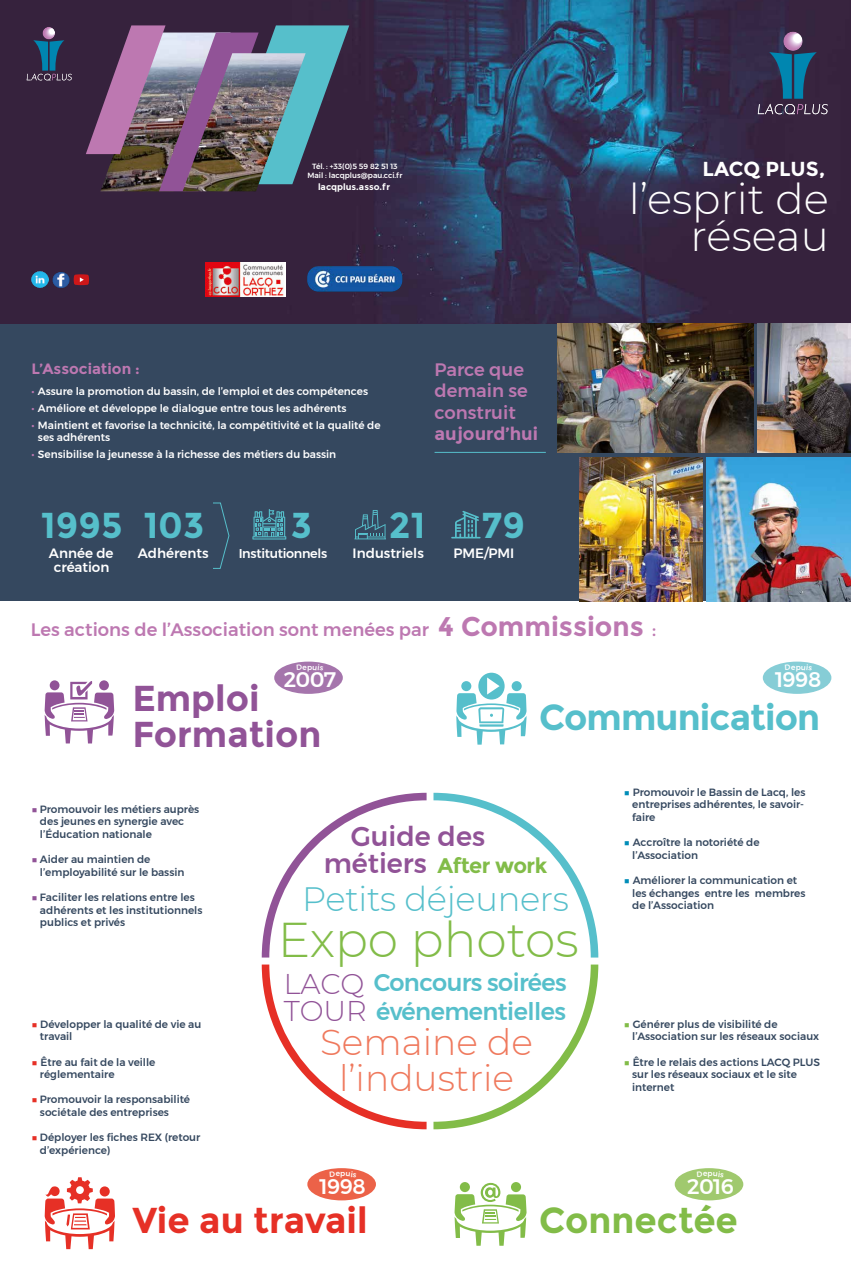
<style>
.page{position:relative;width:851px;height:1276px;background:#fff}
.page>*{position:absolute;margin:0;border:0;box-sizing:border-box;transform-origin:0 0}
.t1{font:300 48.75px "Montserrat";color:#82bc48}
.t2{font:300 42px/37.9px "Montserrat";color:#fff;text-align:right}
.t3{font:700 36px "Montserrat";letter-spacing:-.025em;color:#56bfcb}
.t4{font:300 36px/36px "Montserrat";color:#ef795d;text-align:center}
.t5{font:700 36px/36px "Montserrat";color:#915397}
.t6{font:700 36px "Montserrat";color:#e63026}
.t7{font:700 36px "Montserrat";color:#82bc48}
.t8{font:300 33.75px "Montserrat";letter-spacing:-.01em;color:#56bfcb}
.t9{font:300 28.5px/27px "Montserrat";letter-spacing:-.005em;color:#915397}
.t10{font:500 27px "Montserrat";color:#915397}
.t11{font:500 24px/28.8px "Montserrat";letter-spacing:-.025em;color:#56bfcb}
.t12{font:700 21.15px "Montserrat";letter-spacing:-.025em;color:#82bc48}
.t13{font:500 21px "Montserrat";letter-spacing:-.025em;color:#fff}
.t14{font:700 20.25px "Montserrat";letter-spacing:-.01em;color:#fff}
.t15{font:500 18px/21.6px "Montserrat";color:#bd78b1}
.t16{font:700 18px "Montserrat";color:#bd78b1}
.t17{font:700 15px "Montserrat";color:#bd78b1}
.t18{font:500 13.5px/13.5px "Montserrat";color:#fff;text-align:center}
.t19{font:500 12.75px "Montserrat";letter-spacing:-.025em;color:#fff}
.t20{font:500 10.5px/12.6px "Montserrat";color:#35485f}
.t21{font:500 10.5px/16.9px "Montserrat";color:#fff}
.t22{font:700 9px "Montserrat";color:#fff}
.t23{font:500 7.5px/9px "Montserrat";color:#fff;text-align:center}
.s1{color:#bd78b1}
.s2{font-weight:700;font-size:27px}
.s3{color:#915397}
.s4{color:#e63026}
.s5{font-weight:500;font-size:27px;color:#915397}
.s6{color:#008db8}
.s7{color:#82bc48}
</style>
<div class="page">
<div style="left:0;top:323px;width:850px;height:278px;background:#35485f"></div>
<img style="left:0;top:0;width:850px;height:323px">
<svg style="left:783px;top:32px;width:19px;height:19px"></svg>
<img style="left:205px;top:263px;width:80px;height:33px">
<img style="left:32px;top:272px;width:16px;height:16px">
<img style="left:53px;top:271px;width:16px;height:17px">
<svg style="left:213px;top:502px;width:17px;height:67px"></svg>
<div style="left:442px;top:659px;width:98px;height:99px;border:4px solid #fff;border-radius:50%"></div>
<svg style="left:456px;top:672px;width:70px;height:72px"></svg>
<div style="left:31px;top:1164px;width:97px;height:97px;border:4px solid #fff;border-radius:50%"></div>
<svg style="left:45px;top:1177px;width:70px;height:72px"></svg>
<div style="left:30px;top:659px;width:98px;height:99px;border:4px solid #fff;border-radius:50%"></div>
<svg style="left:44px;top:681px;width:70px;height:62px"></svg>
<div style="left:442px;top:1164px;width:97px;height:97px;border:4px solid #fff;border-radius:50%"></div>
<svg style="left:454px;top:1183px;width:72px;height:62px"></svg>
<svg style="left:74px;top:274px;width:15px;height:11px"></svg>
<img style="left:307px;top:266px;width:95px;height:26px">
<svg style="left:252px;top:509px;width:34px;height:30px"></svg>
<svg style="left:354px;top:510px;width:32px;height:29px"></svg>
<svg style="left:451px;top:511px;width:29px;height:27px"></svg>
<img style="left:557px;top:323px;width:196px;height:129px">
<img style="left:579px;top:457px;width:123px;height:144px">
<img style="left:706px;top:457px;width:144px;height:144px">
<img style="left:757px;top:323px;width:93px;height:129px">
<svg style="left:42px;top:27px;width:13px;height:12px"></svg>
<hr style="left:434px;top:452px;width:111px;height:1px;background:#56bfcb">
<img style="left:86px;top:25px;width:263px;height:166px">
<img style="left:183px;top:53px;width:122px;height:138px">
<svg style="left:433px;top:793px;width:165px;height:164px"></svg>
<svg style="left:433px;top:964px;width:165px;height:165px"></svg>
<svg style="left:262px;top:964px;width:164px;height:165px"></svg>
<svg style="left:262px;top:793px;width:164px;height:164px"></svg>
<div style="left:274px;top:661px;width:69px;height:33px;background:#a575ac;border-radius:50%"></div>
<div style="left:762px;top:661px;width:69px;height:33px;background:#86cdd6;border-radius:50%"></div>
<div style="left:307px;top:1168px;width:69px;height:32px;background:#ec6248;border-radius:50%"></div>
<div style="left:674px;top:1168px;width:69px;height:32px;background:#a0c96e;border-radius:50%"></div>
<svg style="left:27px;top:40px;width:45px;height:40px;background:#2f4361"></svg>
<svg style="left:757px;top:52px;width:70px;height:62px;background:#304564"></svg>
<p class="t23" style="left:307px;top:161px;width:97px">Tél. : +33(0)5 59 82 51 13<br>Mail : lacqplus@pau.cci.fr</p>
<p class="t22" style="left:318px;top:181px;width:74px">lacqplus.asso.fr</p>
<h3 class="t14" style="left:702px;top:156px;width:124px">LACQ PLUS,</h3>
<h2 class="t2" style="left:629px;top:180px;width:201px">l’esprit de réseau</h2>
<h3 class="t17" style="left:32px;top:359px;width:110px">L’Association :</h3>
<p class="t21" style="left:32px;top:383px;width:350px"><span class="s1">ï</span> Assure la promotion du bassin, de l’emploi et des compétences<br><span class="s1">ï</span> Améliore et développe le dialogue entre tous les adhérents<br><span class="s1">ï</span> Maintient et favorise la technicité, la compétitivité et la qualité de</p>
<p class="t21" style="left:32px;top:429px;width:306px;text-indent:6px">ses adhérents<br><span class="s1">ï</span> Sensibilise la jeunesse à la richesse des métiers du bassin</p>
<h3 class="t15" style="left:434px;top:358px;width:95px">Parce que demain se construit</h3>
<h3 class="t16" style="left:434px;top:423px;width:105px">aujourd’hui</h3>
<h3 class="t3" style="left:41px;top:504px;width:83px">1995</h3>
<h3 class="t3" style="left:144px;top:504px;width:62px">103</h3>
<h3 class="t3" style="left:291px;top:504px;width:23px">3</h3>
<h3 class="t3" style="left:389px;top:504px;width:38px">21</h3>
<h3 class="t3" style="left:481px;top:504px;width:45px">79</h3>
<p class="t18" style="left:49px;top:547px;width:66px">Année de création</p>
<p class="t18" style="left:138px;top:547px;width:72px">Adhérents</p>
<p class="t19" style="left:239px;top:546px;width:90px">Institutionnels</p>
<p class="t18" style="left:352px;top:547px;width:73px">Industriels</p>
<p class="t18" style="left:453px;top:547px;width:62px">PME/PMI</p>
<h3 class="t15" style="left:31px;top:619px;width:626px">Les actions de l’Association sont menées par <span class="s2">4 Commissions</span> :</h3>
<p class="t23" style="left:307px;top:662px;width:7px">p</p>
<h3 class="t13" style="left:284px;top:668px;width:54px">2007</h3>
<h3 class="t5" style="left:132px;top:679px;width:191px">Emploi<br>Formation</h3>
<p class="t23" style="left:795px;top:662px;width:7px">p</p>
<h3 class="t13" style="left:774px;top:668px;width:48px">1998</h3>
<h3 class="t3" style="left:539px;top:695px;width:282px">Communication</h3>
<p class="t20" style="left:40px;top:803px;width:161px;text-indent:-9px"><span class="s3">■</span> Promouvoir les métiers auprès des jeunes en synergie avec l’Éducation nationale</p>
<p class="t20" style="left:40px;top:853px;width:146px;text-indent:-9px"><span class="s3">■</span> Aider au maintien de l’employabilité sur le bassin</p>
<p class="t20" style="left:40px;top:891px;width:164px;text-indent:-9px"><span class="s3">■</span> Faciliter les relations entre les adhérents et les institutionnels publics et privés</p>
<p class="t20" style="left:40px;top:1017px;width:163px;text-indent:-9px"><span class="s4">■</span> Développer la qualité de vie au travail</p>
<p class="t20" style="left:40px;top:1055px;width:117px;text-indent:-9px"><span class="s4">■</span> Être au fait de la veille réglementaire</p>
<p class="t20" style="left:40px;top:1093px;width:152px;text-indent:-9px"><span class="s4">■</span> Promouvoir la responsabilité sociétale des entreprises</p>
<p class="t20" style="left:40px;top:1131px;width:162px;text-indent:-9px"><span class="s4">■</span> Déployer les fiches REX (retour d’expérience)</p>
<h3 class="t10" style="left:350px;top:821px;width:136px">Guide des</h3>
<h3 class="t12" style="left:323px;top:853px;width:225px"><span class="s5">métiers</span> After work</h3>
<h3 class="t8" style="left:302px;top:882px;width:268px">Petits déjeuners</h3>
<h1 class="t1" style="left:278px;top:914px;width:302px">Expo photos</h1>
<h3 class="t11" style="left:374px;top:968px;width:194px">Concours soirées événementielles</h3>
<h3 class="t9" style="left:284px;top:971px;width:84px">LACQ<br>TOUR</h3>
<h3 class="t4" style="left:320px;top:1025px;width:214px">Semaine de l’industrie</h3>
<p class="t23" style="left:340px;top:1169px;width:7px">p</p>
<h3 class="t13" style="left:319px;top:1174px;width:48px">1998</h3>
<p class="t20" style="left:632px;top:786px;width:175px;text-indent:-9px"><span class="s6">■</span> Promouvoir le Bassin de Lacq, les entreprises adhérentes, le savoir&shy;faire</p>
<p class="t20" style="left:632px;top:836px;width:129px;text-indent:-9px"><span class="s6">■</span> Accroître la notoriété de l’Association</p>
<p class="t20" style="left:632px;top:874px;width:175px;text-indent:-9px"><span class="s6">■</span> Améliorer la communication et les échanges entre les membres de l’Association</p>
<p class="t20" style="left:632px;top:1017px;width:188px;text-indent:-9px"><span class="s7">■</span> Générer plus de visibilité de l’Association sur les réseaux sociaux</p>
<p class="t20" style="left:632px;top:1055px;width:189px;text-indent:-9px"><span class="s7">■</span> Être le relais des actions LACQ PLUS sur les réseaux sociaux et le site internet</p>
<p class="t23" style="left:707px;top:1169px;width:7px">p</p>
<h3 class="t13" style="left:687px;top:1174px;width:48px">2016</h3>
<h3 class="t6" style="left:132px;top:1199px;width:237px">Vie au travail</h3>
<h3 class="t7" style="left:539px;top:1199px;width:200px">Connectée</h3>
</div>
